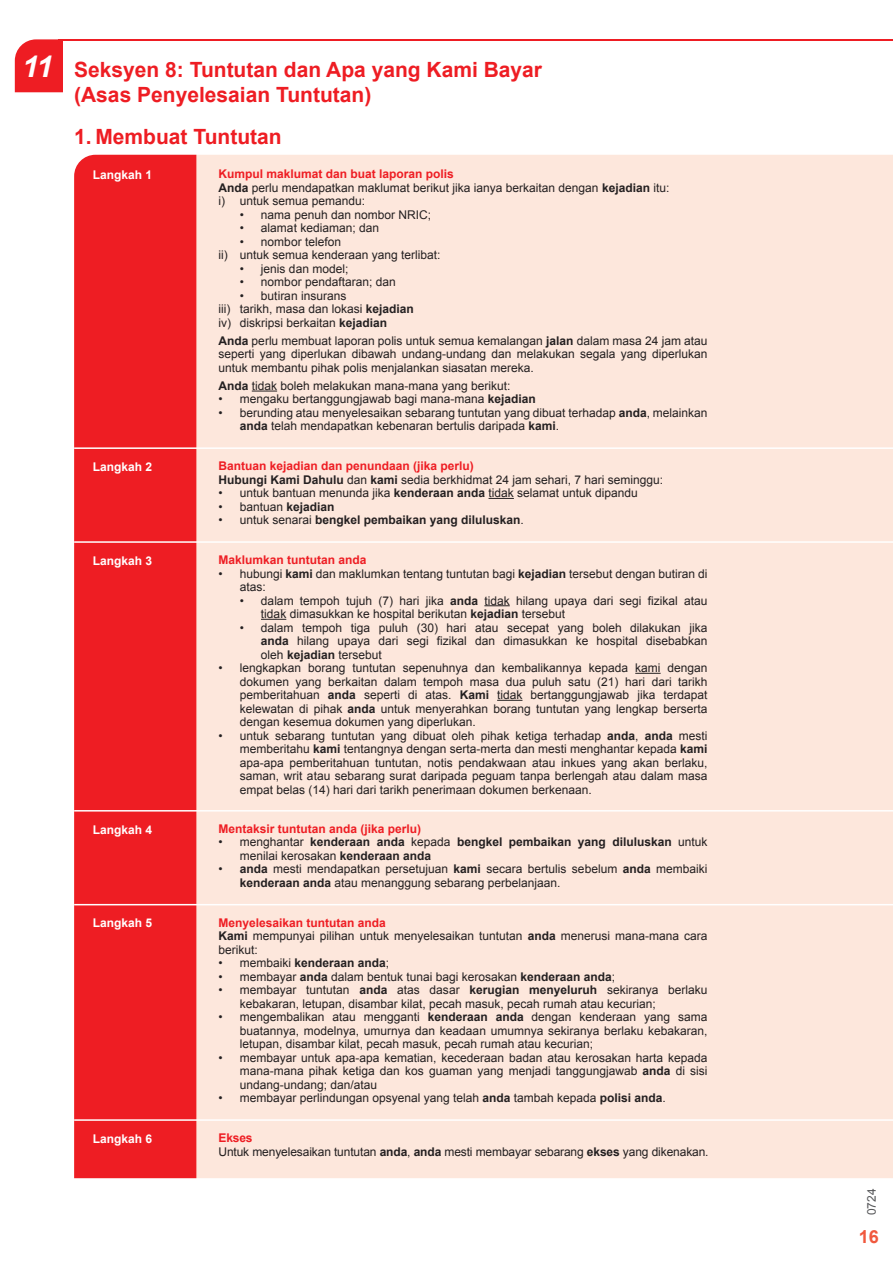
<style>
.page{position:relative;width:893px;height:1263px;background:#fff}
.page>*{position:absolute;margin:0;border:0;box-sizing:border-box;transform-origin:0 0}
.t1{font:italic 700 29.85px "Arial";color:#fff}
.t2{font:700 21px/25.2px "Arial";color:#ee1d23}
.t3{font:700 18px "Arial";color:#f0593e}
.t4{font:12px/13.5px "Arial";color:#231f20}
.t5{font:700 12px/13.5px "Arial";color:#231f20}
.t6{font:700 12px "Arial";color:#ee1d23}
.t7{font:700 12px "Arial";color:#fff}
.t8{font:12px "Arial";color:#57585a}
.s1{font-weight:700;color:#ee1d23}
.s2{font-weight:700}
.s3{font-weight:400}
</style>
<div class="page">
<div style="left:196px;top:155px;width:697px;height:1023px;background:#fde7dc"></div>
<div style="left:74px;top:155px;width:122px;height:1023px;background:#ee1d23"></div>
<hr style="left:74px;top:447px;width:819px;height:2px;background:#fff">
<hr style="left:74px;top:810px;width:819px;height:1px;background:#fff">
<hr style="left:74px;top:904px;width:819px;height:1px;background:#fff">
<hr style="left:74px;top:1119px;width:819px;height:2px;background:#fff">
<hr style="left:74px;top:541px;width:819px;height:2px;background:#fff">
<svg style="left:252px;top:391px;width:25px;height:1px"></svg>
<svg style="left:489px;top:498px;width:25px;height:1px"></svg>
<svg style="left:484px;top:605px;width:26px;height:1px"></svg>
<svg style="left:261px;top:619px;width:25px;height:1px"></svg>
<svg style="left:635px;top:673px;width:26px;height:1px"></svg>
<svg style="left:497px;top:700px;width:25px;height:1px"></svg>
<div style="left:15px;top:39px;width:48px;height:53px;background:#ee1d23"></div>
<hr style="left:59px;top:39px;width:834px;height:2px;background:#ee1d23">
<h1 class="t1" style="left:22px;top:47px;width:33px">11</h1>
<h2 class="t2" style="left:74px;top:58px;width:469px">Seksyen 8: Tuntutan dan Apa yang Kami Bayar (Asas Penyelesaian Tuntutan)</h2>
<h2 class="t2" style="left:74px;top:125px;width:209px">1. Membuat Tuntutan</h2>
<p class="t7" style="left:93px;top:167px;width:61px">Langkah 1</p>
<p class="t4" style="left:218px;top:167px;width:452px"><span class="s1">Kumpul maklumat dan buat laporan polis<br></span><span class="s2">Anda</span> perlu mendapatkan maklumat berikut jika ianya berkaitan dengan <span class="s2">kejadian</span> itu: i) untuk semua pemandu:</p>
<p class="t4" style="left:240px;top:208px;width:193px">• nama penuh dan nombor NRIC;</p>
<p class="t4" style="left:240px;top:221px;width:141px">• alamat kediaman; dan</p>
<p class="t4" style="left:218px;top:235px;width:224px;text-indent:21px">• nombor telefon<br>ii) untuk semua kenderaan yang terlibat:</p>
<p class="t4" style="left:240px;top:262px;width:110px">• jenis dan model;</p>
<p class="t4" style="left:240px;top:275px;width:158px">• nombor pendaftaran; dan</p>
<p class="t4" style="left:218px;top:289px;width:197px;text-indent:21px">• butiran insurans<br>iii) tarikh, masa dan lokasi <span class="s2">kejadian </span>iv) diskripsi berkaitan <span class="s2">kejadian</span></p>
<p class="t4" style="left:218px;top:334px;width:491px;text-align:justify"><span class="s2">Anda</span> perlu membuat laporan polis untuk semua kemalangan <span class="s2">jalan</span> dalam masa 24 jam atau seperti yang diperlukan dibawah undang-undang dan melakukan segala yang diperlukan untuk membantu pihak polis menjalankan siasatan mereka.</p>
<p class="t4" style="left:218px;top:379px;width:294px"><span class="s2">Anda</span> tidak boleh melakukan mana-mana yang berikut:</p>
<p class="t4" style="left:218px;top:392px;width:319px">• mengaku bertanggungjawab bagi mana-mana <span class="s2">kejadian</span></p>
<p class="t4" style="left:240px;top:406px;width:469px;text-indent:-21px">• berunding atau menyelesaikan sebarang tuntutan yang dibuat terhadap <span class="s2">anda</span>, melainkan <span class="s2">anda</span> telah mendapatkan kebenaran bertulis daripada <span class="s2">kami</span>.</p>
<p class="t7" style="left:93px;top:459px;width:61px">Langkah 2</p>
<p class="t4" style="left:218px;top:459px;width:446px"><span class="s1">Bantuan kejadian dan penundaan (jika perlu)<br></span><span class="s2">Hubungi Kami Dahulu</span> dan <span class="s2">kami</span> sedia berkhidmat 24 jam sehari, 7 hari seminggu:</p>
<p class="t4" style="left:218px;top:486px;width:421px">• untuk bantuan menunda jika <span class="s2">kenderaan anda</span> tidak selamat untuk dipandu</p>
<p class="t4" style="left:218px;top:500px;width:117px">• bantuan <span class="s2">kejadian</span></p>
<p class="t5" style="left:218px;top:514px;width:307px"><span class="s3">• untuk senarai</span> bengkel pembaikan yang diluluskan<span class="s3">.</span></p>
<p class="t7" style="left:93px;top:553px;width:61px">Langkah 3</p>
<p class="t6" style="left:218px;top:552px;width:150px">Maklumkan tuntutan anda</p>
<p class="t4" style="left:240px;top:567px;width:469px;text-indent:-21px">• hubungi <span class="s2">kami</span> dan maklumkan tentang tuntutan bagi <span class="s2">kejadian</span> tersebut dengan butiran di atas:</p>
<p class="t4" style="left:261px;top:594px;width:448px;text-indent:-21px">• dalam tempoh tujuh (7) hari jika <span class="s2">anda</span> tidak hilang upaya dari segi fizikal atau tidak dimasukkan ke hospital berikutan <span class="s2">kejadian</span> tersebut</p>
<p class="t4" style="left:261px;top:621px;width:448px;text-align:justify;text-indent:-21px">• dalam tempoh tiga puluh (30) hari atau secepat yang boleh dilakukan jika <span class="s2">anda</span> hilang upaya dari segi fizikal dan dimasukkan ke hospital disebabkan oleh <span class="s2">kejadian</span> tersebut</p>
<p class="t4" style="left:240px;top:661px;width:469px;text-align:justify;text-indent:-21px">• lengkapkan borang tuntutan sepenuhnya dan kembalikannya kepada kami dengan dokumen yang berkaitan dalam tempoh masa dua puluh satu (21) hari dari tarikh pemberitahuan <span class="s2">anda</span> seperti di atas. <span class="s2">Kami</span> tidak bertanggungjawab jika terdapat kelewatan di pihak <span class="s2">anda</span> untuk menyerahkan borang tuntutan yang lengkap berserta dengan kesemua dokumen yang diperlukan.</p>
<p class="t4" style="left:240px;top:729px;width:469px;text-align:justify;text-indent:-21px">• untuk sebarang tuntutan yang dibuat oleh pihak ketiga terhadap <span class="s2">anda</span>, <span class="s2">anda</span> mesti memberitahu <span class="s2">kami</span> tentangnya dengan serta-merta dan mesti menghantar kepada <span class="s2">kami </span>apa-apa pemberitahuan tuntutan, notis pendakwaan atau inkues yang akan berlaku, saman, writ atau sebarang surat daripada peguam tanpa berlengah atau dalam masa empat belas (14) hari dari tarikh penerimaan dokumen berkenaan.</p>
<p class="t7" style="left:93px;top:821px;width:61px">Langkah 4</p>
<p class="t6" style="left:218px;top:821px;width:204px">Mentaksir tuntutan anda (jika perlu)</p>
<p class="t5" style="left:240px;top:836px;width:469px;text-indent:-21px"><span class="s3">• menghantar</span> kenderaan anda <span class="s3">kepada</span> bengkel pembaikan yang diluluskan <span class="s3">untuk menilai kerosakan</span> kenderaan anda</p>
<p class="t4" style="left:240px;top:862px;width:469px;text-indent:-21px">• <span class="s2">anda</span> mesti mendapatkan persetujuan <span class="s2">kami</span> secara bertulis sebelum <span class="s2">anda</span> membaiki <span class="s2">kenderaan anda</span> atau menanggung sebarang perbelanjaan.</p>
<p class="t7" style="left:93px;top:915px;width:61px">Langkah 5</p>
<p class="t4" style="left:218px;top:916px;width:491px"><span class="s1">Menyelesaikan tuntutan anda<br></span><span class="s2">Kami</span> mempunyai pilihan untuk menyelesaikan tuntutan <span class="s2">anda</span> menerusi mana-mana cara berikut:</p>
<p class="t5" style="left:218px;top:956px;width:172px"><span class="s3">• membaiki</span> kenderaan anda<span class="s3">;</span></p>
<p class="t4" style="left:218px;top:970px;width:398px">• membayar <span class="s2">anda</span> dalam bentuk tunai bagi kerosakan <span class="s2">kenderaan anda</span>;</p>
<p class="t4" style="left:240px;top:983px;width:469px;text-indent:-21px">• membayar tuntutan <span class="s2">anda</span> atas dasar <span class="s2">kerugian menyeluruh</span> sekiranya berlaku kebakaran, letupan, disambar kilat, pecah masuk, pecah rumah atau kecurian;</p>
<p class="t4" style="left:240px;top:1010px;width:469px;text-align:justify;text-indent:-21px">• mengembalikan atau mengganti <span class="s2">kenderaan anda</span> dengan kenderaan yang sama buatannya, modelnya, umurnya dan keadaan umumnya sekiranya berlaku kebakaran, letupan, disambar kilat, pecah masuk, pecah rumah atau kecurian;</p>
<p class="t4" style="left:240px;top:1051px;width:469px;text-align:justify;text-indent:-21px">• membayar untuk apa-apa kematian, kecederaan badan atau kerosakan harta kepada mana-mana pihak ketiga dan kos guaman yang menjadi tanggungjawab <span class="s2">anda</span> di sisi undang-undang; dan/atau</p>
<p class="t4" style="left:218px;top:1091px;width:449px">• membayar perlindungan opsyenal yang telah <span class="s2">anda</span> tambah kepada <span class="s2">polisi anda</span>.</p>
<p class="t7" style="left:93px;top:1130px;width:61px">Langkah 6</p>
<p class="t4" style="left:218px;top:1131px;width:492px"><span class="s1">Ekses<br></span>Untuk menyelesaikan tuntutan <span class="s2">anda</span>, <span class="s2">anda</span> mesti membayar sebarang <span class="s2">ekses</span> yang dikenakan.</p>
<p class="t8" style="left:864px;top:1215px;width:28px;rotate:-90deg">0724</p>
<h3 class="t3" style="left:859px;top:1225px;width:22px">16</h3>
</div>
